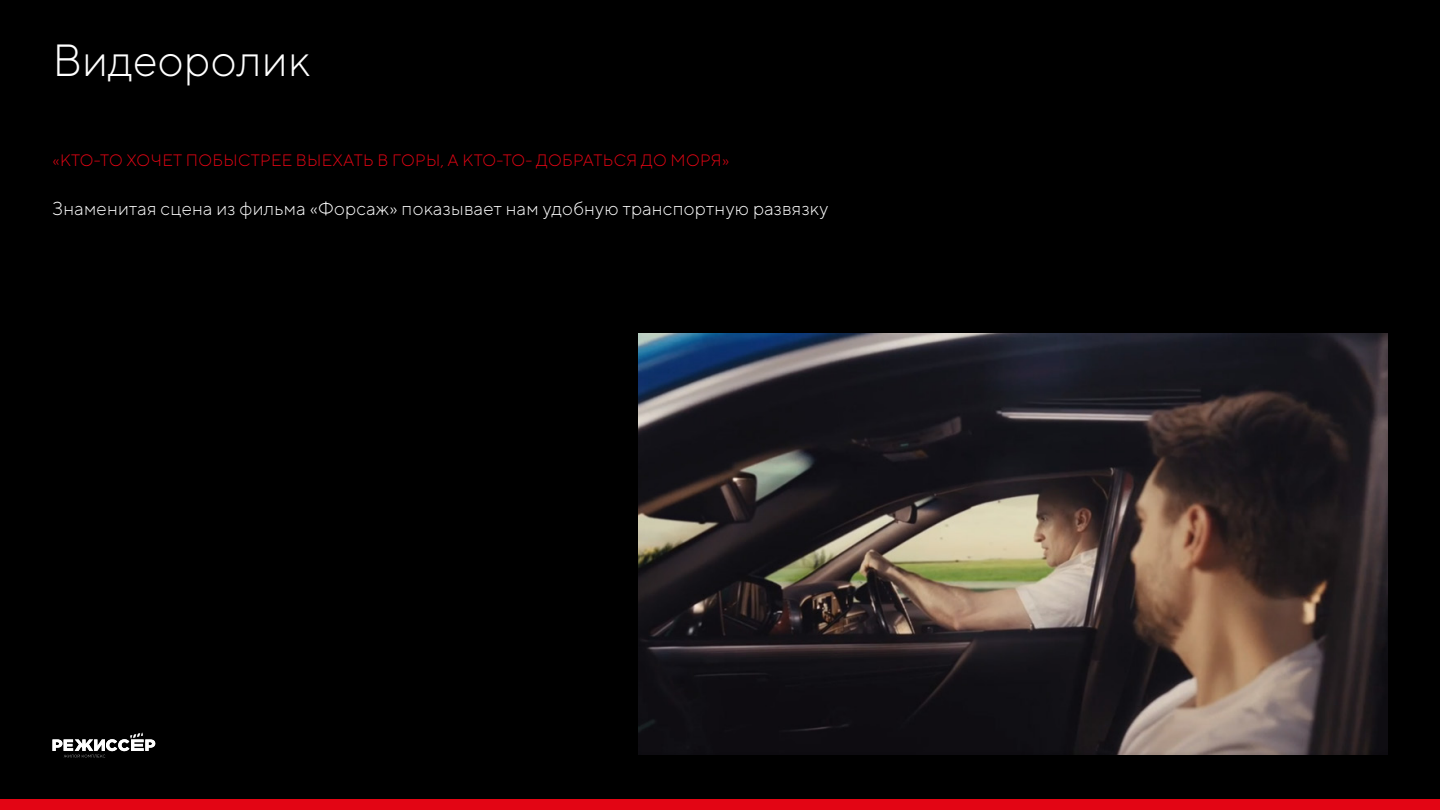
<style>
.page{position:relative;width:1440px;height:810px;background:#000}
.page>*{position:absolute;margin:0;border:0;box-sizing:border-box;transform-origin:0 0}
.t1{font:300 45px "TT Norms";color:#fff}
.t2{font:300 18.75px "TT Norms";letter-spacing:.01em;color:#fff}
.t3{font:300 16.5px "TT Norms";letter-spacing:.02em;color:#e30514}
</style>
<div class="page">
<svg style="left:52px;top:733px;width:103px;height:24px"></svg>
<div style="left:0;top:800px;width:1440px;height:10px;background:#e30514"></div>
<img style="left:639px;top:333px;width:748px;height:421px">
<h1 class="t1" style="left:52px;top:33px;width:260px">Видеоролик</h1>
<p class="t3" style="left:52px;top:150px;width:678px">«КТО-ТО ХОЧЕТ ПОБЫСТРЕЕ ВЫЕХАТЬ В ГОРЫ, А КТО-ТО- ДОБРАТЬСЯ ДО МОРЯ»</p>
<p class="t2" style="left:53px;top:197px;width:778px">Знаменитая сцена из фильма «Форсаж» показывает нам удобную транспортную развязку</p>
</div>
